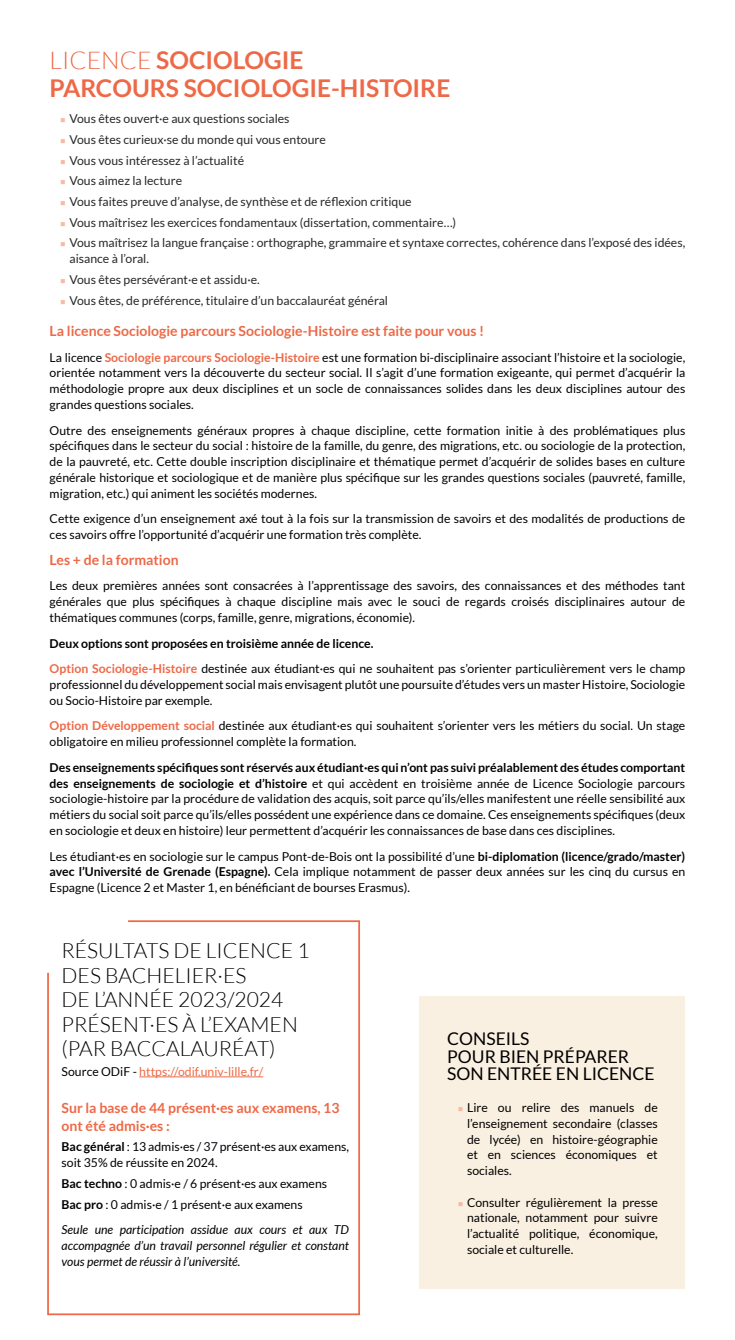
<style>
.page{position:relative;width:735px;height:1340px;background:#fff}
.page>*{position:absolute;margin:0;border:0;box-sizing:border-box;transform-origin:0 0}
.t1{font:700 24.5px/28px "Lato";color:#ed6947}
.t2{font:300 21px/24.5px "Lato";color:#000}
.t3{font:17.5px/17.5px "Lato";color:#000}
.t4{font:700 14px/17.5px "Lato";color:#ed6947}
.t5{font:12.25px/15.8px "Lato";color:#000;text-align:justify}
.t6{font:12.25px/20.7px "Lato";color:#282827}
.t7{font:italic 12.25px/15.8px "Lato";color:#000;text-align:justify}
.t8{font:12.25px "Lato";color:#ed6947}
.s1{font-weight:300}
.s2{font-weight:700;color:#ed6947}
.s3{font-weight:700}
.s4{color:#000}
.s5{color:#070a11}
</style>
<div class="page">
<div style="left:419px;top:996px;width:266px;height:292px;background:#faf0e1"></div>
<svg style="left:47px;top:920px;width:313px;height:395px"></svg>
<hr style="left:139px;top:1076px;width:124px;height:1px;background:#ed6947">
<h1 class="t1" style="left:50px;top:46px;width:402px"><span class="s1">LICENCE</span> SOCIOLOGIE<br>PARCOURS SOCIOLOGIE-HISTOIRE</h1>
<p class="t6" style="left:69px;top:108px;width:617px">Vous êtes ouvert·e aux questions sociales<br>Vous êtes curieux·se du monde qui vous entoure<br>Vous vous intéressez à l’actualité<br>Vous aimez la lecture<br>Vous faites preuve d’analyse, de synthèse et de réflexion critique<br>Vous maîtrisez les exercices fondamentaux (dissertation, commentaire…)<br>Vous maîtrisez la langue française : orthographe, grammaire et syntaxe correctes, cohérence dans l’exposé des idées,</p>
<p class="t6" style="left:69px;top:248px;width:320px">aisance à l’oral.<br>Vous êtes persévérant·e et assidu·e.<br>Vous êtes, de préférence, titulaire d’un baccalauréat général</p>
<p class="t4" style="left:50px;top:322px;width:436px">La licence Sociologie parcours Sociologie-Histoire est faite pour vous !</p>
<p class="t5" style="left:50px;top:349px;width:636px">La licence <span class="s2">Sociologie parcours Sociologie-Histoire</span> est une formation bi-disciplinaire associant l’histoire et la sociologie, orientée notamment vers la découverte du secteur social. Il s’agit d’une formation exigeante, qui permet d’acquérir la méthodologie propre aux deux disciplines et un socle de connaissances solides dans les deux disciplines autour des grandes questions sociales.</p>
<p class="t5" style="left:50px;top:422px;width:636px">Outre des enseignements généraux propres à chaque discipline, cette formation initie à des problématiques plus spécifiques dans le secteur du social : histoire de la famille, du genre, des migrations, etc. ou sociologie de la protection, de la pauvreté, etc. Cette double inscription disciplinaire et thématique permet d’acquérir de solides bases en culture générale historique et sociologique et de manière plus spécifique sur les grandes questions sociales (pauvreté, famille, migration, etc.) qui animent les sociétés modernes.</p>
<p class="t5" style="left:50px;top:510px;width:636px">Cette exigence d’un enseignement axé tout à la fois sur la transmission de savoirs et des modalités de productions de ces savoirs offre l’opportunité d’acquérir une formation très complète.</p>
<p class="t4" style="left:50px;top:550px;width:130px">Les + de la formation</p>
<p class="t5" style="left:50px;top:577px;width:636px">Les deux premières années sont consacrées à l’apprentissage des savoirs, des connaissances et des méthodes tant générales que plus spécifiques à chaque discipline mais avec le souci de regards croisés disciplinaires autour de thématiques communes (corps, famille, genre, migrations, économie).</p>
<p class="t5" style="left:50px;top:630px;width:636px;line-height:25.7px"><span class="s3">Deux options sont proposées en troisième année de licence.<br></span><span class="s2">Option Sociologie-Histoire</span> destinée aux étudiant·es qui ne souhaitent pas s’orienter particulièrement vers le champ</p>
<p class="t5" style="left:50px;top:676px;width:636px">professionnel du développement social mais envisagent plutôt une poursuite d’études vers un master Histoire, Sociologie ou Socio-Histoire par exemple.</p>
<p class="t5" style="left:50px;top:718px;width:637px"><span class="s2">Option Développement social</span> destinée aux étudiant·es qui souhaitent s’orienter vers les métiers du social. Un stage obligatoire en milieu professionnel complète la formation.</p>
<p class="t5" style="left:50px;top:759px;width:636px"><span class="s3">Des enseignements spécifiques sont réservés aux étudiant·es qui n’ont pas suivi préalablement des études comportant des enseignements de sociologie et d’histoire</span> et qui accèdent en troisième année de Licence Sociologie parcours sociologie-histoire par la procédure de validation des acquis, soit parce qu’ils/elles manifestent une réelle sensibilité aux métiers du social soit parce qu’ils/elles possédent une expérience dans ce domaine. Ces enseignements spécifiques (deux en sociologie et deux en histoire) leur permettent d’acquérir les connaissances de base dans ces disciplines.</p>
<p class="t5" style="left:50px;top:848px;width:636px">Les étudiant·es en sociologie sur le campus Pont-de-Bois ont la possibilité d’une <span class="s3">bi-diplomation (licence/grado/master) avec l’Université de Grenade (Espagne).</span> Cela implique notamment de passer deux années sur les cinq du cursus en Espagne (Licence 2 et Master 1, en bénéficiant de bourses Erasmus).</p>
<h2 class="t2" style="left:62px;top:937px;width:249px">RÉSULTATS DE LICENCE 1<br>DES BACHELIER·ES<br>DE L’ANNÉE 2023/2024<br>PRÉSENT·ES À L’EXAMEN (PAR BACCALAURÉAT)</h2>
<p class="t8" style="left:62px;top:1063px;width:203px"><span class="s4">Source ODiF -</span> https://odif.univ-lille.fr/</p>
<p class="t4" style="left:62px;top:1099px;width:279px">Sur la base de 44 présent·es aux examens, 13 ont été admis·es :</p>
<p class="t5" style="left:62px;top:1138px;width:289px"><span class="s3">Bac général</span> : 13 admis·es / <span class="s5">37</span> présent·es aux examens, soit 35% de réussite en 2024.</p>
<p class="t5" style="left:62px;top:1172px;width:267px;line-height:20.7px"><span class="s3">Bac techno</span> : 0 admis·e / 6 présent·es aux examens<br><span class="s3">Bac pro</span> : 0 admis·e / 1 présent·e aux examens</p>
<p class="t7" style="left:62px;top:1221px;width:289px">Seule une participation assidue aux cours et aux TD accompagnée d’un travail personnel régulier et constant vous permet de réussir à l’université.</p>
<h3 class="t3" style="left:447px;top:1029px;width:209px">CONSEILS<br>POUR BIEN PRÉPARER<br>SON ENTRÉE EN LICENCE</h3>
<p class="t5" style="left:467px;top:1099px;width:192px">Lire ou relire des manuels de l’enseignement secondaire (classes de lycée) en histoire-géographie et en sciences économiques et sociales.</p>
<p class="t5" style="left:467px;top:1193px;width:192px">Consulter régulièrement la presse nationale, notamment pour suivre l’actualité politique, économique, sociale et culturelle.</p>
</div>
